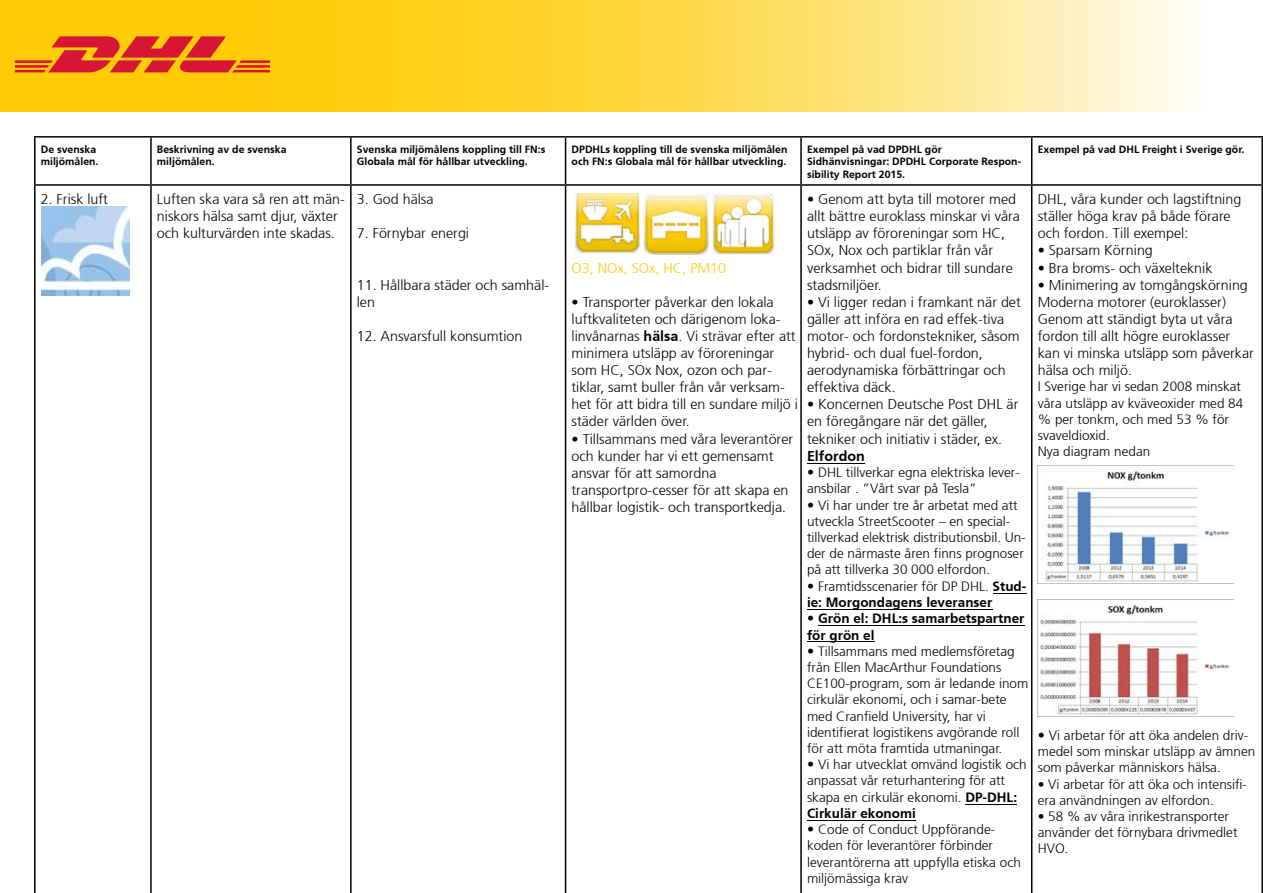
<style>
.page{position:relative;width:1263px;height:893px;background:#fff}
.page>*{position:absolute;margin:0;border:0;box-sizing:border-box;transform-origin:0 0}
.t1{font:300 14.25px/17.1px "Frutiger 45";color:#000}
.t2{font:300 14.25px "Frutiger 45";color:#ffcb05}
.t3{font:700 14.25px "Frutiger 65";color:#000}
.t4{font:300 13.5px/16.2px "Frutiger 45";color:#000}
.t5{font:700 13.5px/16.2px "Frutiger 65";color:#000}
.t6{font:700 10.5px/12.6px "Frutiger 65";color:#000}
.s1{font-size:14.25px}
.s2{font-family:"Frutiger 65";font-weight:700}
.s3{font-family:"Frutiger 45";font-weight:300;font-size:14.25px}
</style>
<div class="page">
<hr style="left:34px;top:136px;width:117px;height:2px;background:#000">
<hr style="left:34px;top:138px;width:2px;height:46px;background:#000">
<hr style="left:151px;top:136px;width:200px;height:2px;background:#000">
<hr style="left:150px;top:138px;width:2px;height:46px;background:#000">
<hr style="left:351px;top:136px;width:215px;height:2px;background:#000">
<hr style="left:350px;top:138px;width:2px;height:46px;background:#000">
<hr style="left:566px;top:136px;width:235px;height:2px;background:#000">
<hr style="left:565px;top:138px;width:1px;height:46px;background:#000">
<hr style="left:801px;top:136px;width:231px;height:2px;background:#000">
<hr style="left:800px;top:138px;width:2px;height:46px;background:#000">
<hr style="left:1032px;top:136px;width:231px;height:2px;background:#000">
<hr style="left:1031px;top:138px;width:1px;height:46px;background:#000">
<hr style="left:1261px;top:138px;width:2px;height:46px;background:#000">
<hr style="left:34px;top:184px;width:117px;height:2px;background:#000">
<hr style="left:34px;top:186px;width:2px;height:707px;background:#000">
<hr style="left:151px;top:184px;width:200px;height:2px;background:#000">
<hr style="left:150px;top:186px;width:2px;height:707px;background:#000">
<hr style="left:351px;top:184px;width:215px;height:2px;background:#000">
<hr style="left:350px;top:186px;width:2px;height:707px;background:#000">
<hr style="left:566px;top:184px;width:235px;height:2px;background:#000">
<hr style="left:565px;top:186px;width:1px;height:707px;background:#000">
<hr style="left:801px;top:184px;width:231px;height:2px;background:#000">
<hr style="left:800px;top:186px;width:2px;height:707px;background:#000">
<hr style="left:1032px;top:184px;width:231px;height:2px;background:#000">
<hr style="left:1031px;top:186px;width:1px;height:707px;background:#000">
<hr style="left:1261px;top:186px;width:2px;height:707px;background:#000">
<img style="left:41px;top:207px;width:89px;height:88px">
<hr style="left:807px;top:820px;width:109px;height:1px;background:#000">
<hr style="left:965px;top:804px;width:52px;height:1px;background:#000">
<hr style="left:807px;top:641px;width:67px;height:1px;background:#000">
<hr style="left:818px;top:625px;width:206px;height:1px;background:#000">
<hr style="left:807px;top:609px;width:185px;height:1px;background:#000">
<hr style="left:993px;top:593px;width:33px;height:1px;background:#000">
<hr style="left:807px;top:463px;width:58px;height:1px;background:#000">
<img style="left:1038px;top:465px;width:195px;height:117px">
<img style="left:1038px;top:599px;width:195px;height:118px">
<svg style="left:0;top:0;width:1192px;height:111px;background:#feda52"></svg>
<svg style="left:15px;top:36px;width:255px;height:36px;background:#e9681f"></svg>
<img style="left:574px;top:193px;width:66px;height:61px">
<img style="left:644px;top:193px;width:64px;height:61px">
<img style="left:713px;top:193px;width:61px;height:61px">
<p class="t6" style="left:41px;top:143px;width:59px">De svenska miljömålen.</p>
<p class="t6" style="left:157px;top:143px;width:131px">Beskrivning av de svenska miljömålen.</p>
<p class="t6" style="left:357px;top:143px;width:190px">Svenska miljömålens koppling till FN:s<br>Globala mål för hållbar utveckling.</p>
<p class="t6" style="left:572px;top:143px;width:217px">DPDHLs koppling till de svenska miljömålen och FN:s Globala mål för hållbar utveckling.</p>
<p class="t6" style="left:807px;top:143px;width:216px">Exempel på vad DPDHL gör<br>Sidhänvisningar: DPDHL Corporate Respon&shy;sibility Report 2015.</p>
<p class="t6" style="left:1038px;top:143px;width:208px">Exempel på vad DHL Freight i Sverige gör.</p>
<p class="t1" style="left:41px;top:191px;width:69px">2. Frisk luft</p>
<p class="t1" style="left:157px;top:191px;width:189px">Luften ska vara så ren att män&shy;niskors hälsa samt djur, växter och kulturvärden inte skadas.</p>
<p class="t1" style="left:357px;top:191px;width:78px">3. God hälsa</p>
<p class="t1" style="left:1038px;top:191px;width:205px">DHL, våra kunder och lagstiftning ställer höga krav på både förare och fordon. Till exempel:</p>
<p class="t1" style="left:1038px;top:242px;width:117px">• Sparsam Körning</p>
<p class="t1" style="left:1038px;top:259px;width:176px">• Bra broms- och växelteknik</p>
<p class="t1" style="left:1038px;top:276px;width:218px">• Minimering av tomgångskörning<br>Moderna motorer (euroklasser)<br>Genom att ständigt byta ut våra fordon till allt högre euroklasser kan vi minska utsläpp som påverkar hälsa och miljö.</p>
<p class="t4" style="left:1038px;top:379px;width:207px">I Sverige har vi sedan 2008 minskat våra utsläpp av kväveoxider med 84 % per tonkm, och med 53 % för svaveldioxid.<br>Nya diagram nedan</p>
<p class="t1" style="left:807px;top:191px;width:214px">• Genom att byta till motorer med allt bättre euroklass minskar vi våra utsläpp av föroreningar som HC,<br>SOx, Nox och partiklar från vår verksamhet och bidrar till sundare stadsmiljöer.</p>
<p class="t1" style="left:807px;top:293px;width:215px">• Vi ligger redan i framkant när det gäller att införa en rad effek-tiva motor- och fordonstekniker, såsom hybrid- och dual fuel-fordon, aerodynamiska förbättringar och effektiva däck.</p>
<p class="t1" style="left:807px;top:396px;width:213px">• Koncernen Deutsche Post DHL är en föregångare när det gäller, tekniker och initiativ i städer, ex.</p>
<p class="t3" style="left:807px;top:447px;width:59px">Elfordon</p>
<p class="t4" style="left:807px;top:464px;width:214px"><span class="s1">•</span> DHL tillverkar egna elektriska lever&shy;ansbilar . ”Vårt svar på Tesla”</p>
<p class="t4" style="left:807px;top:497px;width:220px"><span class="s1">•</span> Vi har under tre år arbetat med att utveckla StreetScooter – en special&shy;tillverkad elektrisk distributionsbil. Un&shy;der de närmaste åren finns prognoser på att tillverka 30 000 elfordon.</p>
<p class="t4" style="left:807px;top:578px;width:221px"><span class="s1">•</span> Framtidsscenarier för DP DHL. <span class="s2">Stud-</span></p>
<p class="t5" style="left:807px;top:594px;width:187px">ie: Morgondagens leveranser</p>
<p class="t5" style="left:807px;top:610px;width:219px"><span class="s3">•</span> Grön el: DHL:s samarbetspartner för grön el</p>
<p class="t4" style="left:807px;top:643px;width:223px"><span class="s1">•</span> Tillsammans med medlemsföretag från Ellen MacArthur Foundations CE100-program, som är ledande inom cirkulär ekonomi, och i samar-bete med Cranfield University, har vi identifierat logistikens avgörande roll för att möta framtida utmaningar.</p>
<p class="t4" style="left:807px;top:756px;width:221px"><span class="s1">•</span> Vi har utvecklat omvänd logistik och anpassat vår returhantering för att skapa en cirkulär ekonomi. <span class="s2">DP-DHL:</span></p>
<p class="t5" style="left:807px;top:805px;width:110px">Cirkulär ekonomi</p>
<p class="t4" style="left:807px;top:821px;width:215px"><span class="s1">•</span> Code of Conduct Uppförande&shy;koden för leverantörer förbinder leverantörerna att uppfylla etiska och miljömässiga krav</p>
<p class="t1" style="left:357px;top:225px;width:114px">7. Förnybar energi</p>
<p class="t1" style="left:357px;top:276px;width:194px">11. Hållbara städer och samhäl&shy;len</p>
<p class="t1" style="left:357px;top:327px;width:167px">12. Ansvarsfull konsumtion</p>
<p class="t2" style="left:572px;top:259px;width:156px">O3, NOx, SOx, HC, PM10</p>
<p class="t1" style="left:572px;top:293px;width:228px">• Transporter påverkar den lokala luftkvaliteten och därigenom loka&shy;linvånarnas <span class="s2">hälsa</span>. Vi strävar efter att minimera utsläpp av föroreningar som HC, SOx Nox, ozon och par&shy;tiklar, samt buller från vår verksam&shy;het för att bidra till en sundare miljö i städer världen över.</p>
<p class="t1" style="left:572px;top:430px;width:223px">• Tillsammans med våra leverantörer och kunder har vi ett gemensamt ansvar för att samordna transportpro-cesser för att skapa en hållbar logistik- och transportkedja.</p>
<p class="t4" style="left:1038px;top:727px;width:219px"><span class="s1">•</span> Vi arbetar för att öka andelen driv&shy;medel som minskar utsläpp av ämnen som påverkar människors hälsa.</p>
<p class="t4" style="left:1038px;top:776px;width:211px">• Vi arbetar för att öka och intensifi&shy;era användningen av elfordon.</p>
<p class="t4" style="left:1038px;top:808px;width:201px">• 58 % av våra inrikestransporter använder det förnybara drivmedlet<br>HVO.</p>
</div>
